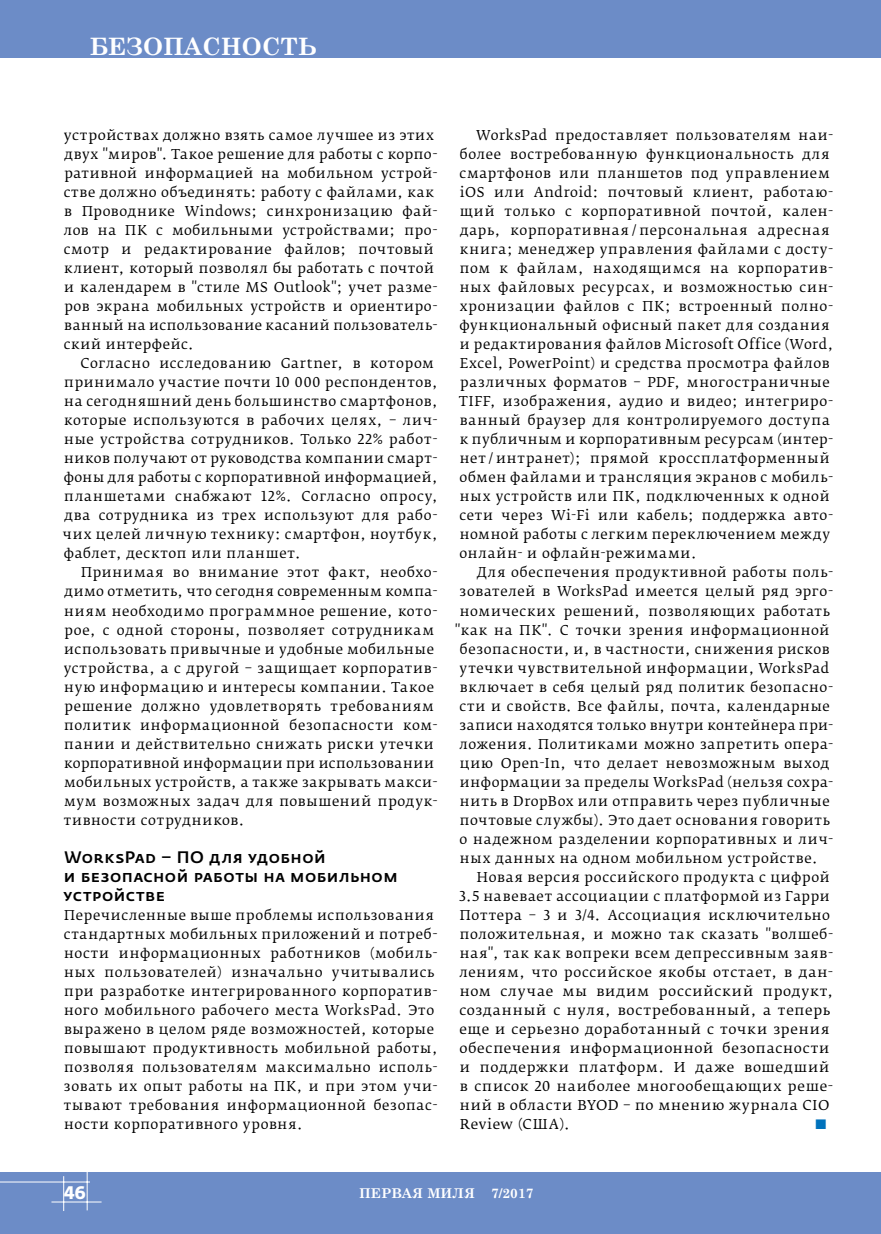
<style>
.page{position:relative;width:881px;height:1234px;background:#fff}
.page>*{position:absolute;margin:0;border:0;box-sizing:border-box;transform-origin:0 0}
.t1{font:700 24px "Century Schoolbook";color:#fff}
.t2{font:700 18px "Fedra Sans Pro";color:#fff}
.t3{font:500 16.5px/19px "Fedra Sans Pro";letter-spacing:.03em;color:#000}
.t4{font:13.5px/19px "Fedra Serif B Pro";letter-spacing:.05em;color:#000}
.t5{font:700 13.5px "Century Schoolbook";color:#fff}
.t6{font:13.5px "Fedra Serif B Pro";color:#0072bc}
</style>
<div class="page">
<div style="left:0;top:0;width:880px;height:57px;background:#6c8cc7"></div>
<div style="left:0;top:1172px;width:880px;height:61px;background:#6c8cc7"></div>
<hr style="left:51px;top:1201px;width:50px;height:1px;background:#fff">
<hr style="left:87px;top:1171px;width:1px;height:39px;background:#fff">
<hr style="left:63px;top:1175px;width:1px;height:35px;background:#fff">
<hr style="left:0;top:1181px;width:90px;height:1px;background:#fff">
<svg style="left:88px;top:57px;width:231px;height:1px"></svg>
<h1 class="t1" style="left:89px;top:28px;width:39px">Безопасность</h1>
<p class="t4" style="left:64px;top:125px;width:375px">устройствах должно взять самое лучшее из этих двух "миров". Такое решение для работы с корпо&shy;ративной информацией на мобильном устрой&shy;стве должно объединять: работу с файлами, как в Проводнике Windows; синхронизацию фай&shy;лов на ПК с мобильными устройствами; про&shy;смотр и редактирование файлов; почтовый клиент, который позволял бы работать с почтой и календарем в "стиле MS Outlook"; учет разме&shy;ров экрана мобильных устройств и ориентиро&shy;ванный на использование касаний пользователь&shy;ский интерфейс.</p>
<p class="t4" style="left:63px;top:354px;width:376px;text-indent:18px">Согласно исследованию Gartner, в котором принимало участие почти 10 000 респондентов, на сегодняшний день большинство смартфонов, которые используются в рабочих целях, – лич&shy;ные устройства сотрудников. Только 22% работ&shy;ников получают от руководства компании смарт&shy;фоны для работы с корпоративной информацией, планшетами снабжают 12%. Согласно опросу, два сотрудника из трех используют для рабо&shy;чих целей личную технику: смартфон, ноутбук, фаблет, десктоп или планшет.</p>
<p class="t4" style="left:64px;top:563px;width:375px;text-indent:18px">Принимая во внимание этот факт, необхо&shy;димо отметить, что сегодня современным компа&shy;ниям необходимо программное решение, кото&shy;рое, с одной стороны, позволяет сотрудникам использовать привычные и удобные мобильные устройства, а с другой – защищает корпоратив&shy;ную информацию и интересы компании. Такое решение должно удовлетворять требованиям политик информационной безопасности ком&shy;пании и действительно снижать риски утечки корпоративной информации при использовании мобильных устройств, а также закрывать макси&shy;мум возможных задач для повышений продук&shy;тивности сотрудников.</p>
<p class="t3" style="left:64px;top:847px;width:335px">WorksPad – ПО для удобной<br>и безопасной работы на мобильном устройстве</p>
<p class="t4" style="left:64px;top:905px;width:375px">Перечисленные выше проблемы использования стандартных мобильных приложений и потреб&shy;ности информационных работников (мобиль&shy;ных пользователей) изначально учитывались при разработке интегрированного корпоратив&shy;ного мобильного рабочего места WorksPad. Это выражено в целом ряде возможностей, которые повышают продуктивность мобильной работы, позволяя пользователям максимально исполь&shy;зовать их опыт работы на ПК, и при этом учи&shy;тывают требования информационной безопас&shy;ности корпоративного уровня.</p>
<p class="t4" style="left:459px;top:125px;width:375px;text-indent:17px">WorksPad предоставляет пользователям наи&shy;более востребованную функциональность для смартфонов или планшетов под управлением iOS или Android: почтовый клиент, работаю&shy;щий только с корпоративной почтой, кален&shy;дарь, корпоративная / персональная адресная книга; менеджер управления файлами с досту&shy;пом к файлам, находящимся на корпоратив&shy;ных файловых ресурсах, и возможностью син&shy;хронизации файлов с ПК; встроенный полно&shy;функциональный офисный пакет для создания и редактирования файлов Microsoft Office (Word, Excel, PowerPoint) и средства просмотра файлов различных форматов – PDF, многостраничные TIFF, изображения, аудио и видео; интегриро&shy;ванный браузер для контролируемого доступа к публичным и корпоративным ресурсам (интер&shy;нет / интранет); прямой кроссплатформенный обмен файлами и трансляция экранов с мобиль&shy;ных устройств или ПК, подключенных к одной сети через Wi-Fi или кабель; поддержка авто&shy;номной работы с легким переключением между онлайн- и офлайн-режимами.</p>
<p class="t4" style="left:476px;top:563px;width:358px">Для обеспечения продуктивной работы поль-</p>
<p class="t4" style="left:459px;top:582px;width:375px">зователей в WorksPad имеется целый ряд эрго-</p>
<p class="t4" style="left:459px;top:601px;width:371px">номических решений, позволяющих работать</p>
<p class="t4" style="left:454px;top:620px;width:376px">"как на ПК". С точки зрения информационной</p>
<p class="t4" style="left:460px;top:639px;width:371px">безопасности, и, в частности, снижения рисков</p>
<p class="t4" style="left:459px;top:658px;width:371px">утечки чувствительной информации, WorksPad</p>
<p class="t4" style="left:459px;top:677px;width:374px">включает в себя целый ряд политик безопасно-</p>
<p class="t4" style="left:459px;top:696px;width:371px">сти и свойств. Все файлы, почта, календарные</p>
<p class="t4" style="left:459px;top:715px;width:375px">записи находятся только внутри контейнера при-</p>
<p class="t4" style="left:459px;top:734px;width:375px">ложения. Политиками можно запретить опера-</p>
<p class="t4" style="left:459px;top:753px;width:371px">цию Open-In, что делает невозможным выход</p>
<p class="t4" style="left:459px;top:772px;width:374px">информации за пределы WorksPad (нельзя сохра-</p>
<p class="t4" style="left:459px;top:791px;width:371px">нить в DropBox или отправить через публичные</p>
<p class="t4" style="left:459px;top:810px;width:371px">почтовые службы). Это дает основания говорить</p>
<p class="t4" style="left:459px;top:829px;width:375px">о надежном разделении корпоративных и лич-</p>
<p class="t4" style="left:459px;top:848px;width:359px">ных данных на одном мобильном устройстве.</p>
<p class="t4" style="left:477px;top:867px;width:354px">Новая версия российского продукта с цифрой</p>
<p class="t4" style="left:459px;top:886px;width:372px">3.5 навевает ассоциации с платформой из Гарри</p>
<p class="t4" style="left:460px;top:905px;width:371px">Поттера – 3 и 3/4. Ассоциация исключительно</p>
<p class="t4" style="left:459px;top:924px;width:374px">положительная, и можно так сказать "волшеб-</p>
<p class="t4" style="left:459px;top:943px;width:374px">ная", так как вопреки всем депрессивным заяв-</p>
<p class="t4" style="left:459px;top:962px;width:375px">лениям, что российское якобы отстает, в дан-</p>
<p class="t4" style="left:459px;top:981px;width:375px">ном случае мы видим российский продукт,</p>
<p class="t4" style="left:459px;top:1000px;width:372px">созданный с нуля, востребованный, а теперь</p>
<p class="t4" style="left:459px;top:1019px;width:371px">еще и серьезно доработанный с точки зрения</p>
<p class="t4" style="left:459px;top:1038px;width:371px">обеспечения информационной безопасности</p>
<p class="t4" style="left:459px;top:1057px;width:371px">и поддержки платформ. И даже вошедший</p>
<p class="t4" style="left:459px;top:1076px;width:375px">в список 20 наиболее многообещающих реше-</p>
<p class="t4" style="left:459px;top:1095px;width:371px">ний в области BYOD – по мнению журнала CIO</p>
<p class="t4" style="left:459px;top:1114px;width:112px">Review (США).</p>
<p class="t6" style="left:814px;top:1115px;width:14px">■</p>
<h2 class="t2" style="left:64px;top:1180px;width:24px">46</h2>
<p class="t5" style="left:359px;top:1181px;width:176px">ПЕРВАЯ МИЛЯ 7/2017</p>
</div>
